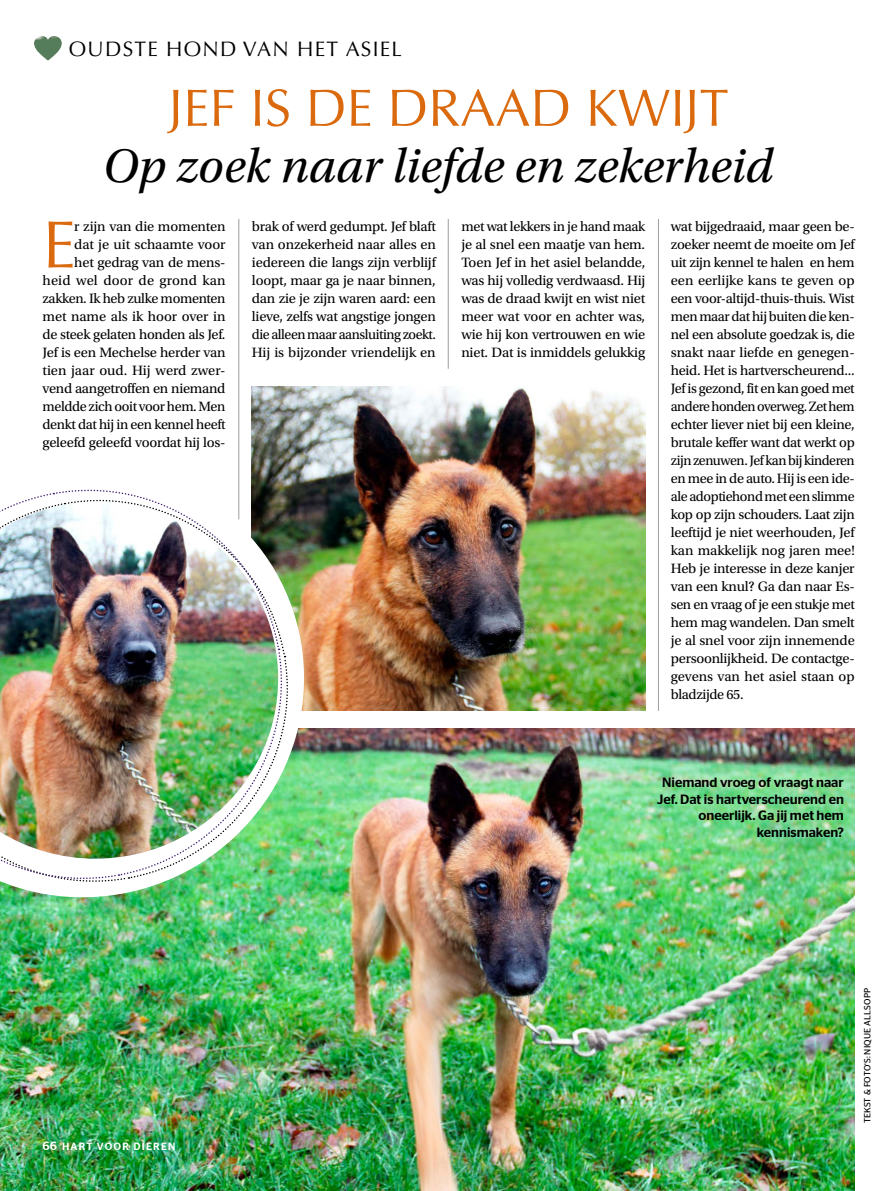
<style>
.page{position:relative;width:893px;height:1191px;background:#fff}
.page>*{position:absolute;margin:0;border:0;box-sizing:border-box;transform-origin:0 0}
.t1{font:66.75px "Optima LT Std";color:#db6a0e}
.t2{font:52.5px "Optima LT Std";color:#db6a0e}
.t3{font:italic 49.5px "Utopia Std";color:#000}
.t4{font:21px "Optima LT Std";letter-spacing:.06em;color:#000}
.t5{font:14.25px/18px "Utopia Std";letter-spacing:-.015em;color:#000;text-align:justify}
.t6{font:500 13.5px/16.5px "Stag Sans";color:#000;text-align:right}
.t7{font:500 10.5px "Stag Sans";letter-spacing:.12em;color:#fff}
.t8{font:9px "Stag Sans";letter-spacing:.02em;color:#000}
.s1{font-size:12px}
</style>
<div class="page">
<img style="left:252px;top:387px;width:393px;height:324px">
<img style="left:0;top:729px;width:855px;height:462px">
<img style="left:0;top:447px;width:321px;height:468px">
<img style="left:0;top:475px;width:301px;height:421px">
<img style="left:0;top:502px;width:279px;height:356px">
<img style="left:37px;top:36px;width:17px;height:4px">
<hr style="left:238px;top:219px;width:1px;height:300px;background:#9c9d9d">
<hr style="left:448px;top:219px;width:1px;height:150px;background:#9c9d9d">
<hr style="left:658px;top:219px;width:1px;height:492px;background:#9c9d9d">
<h3 class="t4" style="left:69px;top:36px;width:335px">OUDSTE HOND VAN HET ASIEL</h3>
<h2 class="t2" style="left:168px;top:77px;width:562px">JEF IS DE DRAAD KWIJT</h2>
<h3 class="t3" style="left:103px;top:139px;width:672px">Op zoek naar liefde en zekerheid</h3>
<p class="t5" style="left:43px;top:218px;width:185px;text-align:right">r zijn van die momenten<br>dat je uit schaamte voor<br>het gedrag van de mens-<br>heid wel door de grond kan zakken. Ik heb zulke momenten met name als ik hoor over in de steek gelaten honden als Jef.<br>Jef is een Mechelse herder van tien jaar oud. Hij werd zwer&shy;vend aangetroffen en niemand meldde zich ooit voor hem. Men denkt dat hij in een kennel heeft geleefd geleefd voordat hij los-</p>
<h1 class="t1" style="left:43px;top:206px;width:35px">E</h1>
<p class="t5" style="left:252px;top:218px;width:185px">brak of werd gedumpt. Jef blaft van onzekerheid naar alles en iedereen die langs zijn verblijf loopt, maar ga je naar binnen, dan zie je zijn waren aard: een lieve, zelfs wat angstige jongen die alleen maar aansluiting zoekt.<br>Hij is bijzonder vriendelijk en</p>
<p class="t5" style="left:461px;top:218px;width:185px">met wat lekkers in je hand maak je al snel een maatje van hem.<br>Toen Jef in het asiel belandde, was hij volledig verdwaasd. Hij was de draad kwijt en wist niet meer wat voor en achter was, wie hij kon vertrouwen en wie niet. Dat is inmiddels gelukkig</p>
<p class="t5" style="left:671px;top:218px;width:185px">wat bijgedraaid, maar geen be&shy;zoeker neemt de moeite om Jef uit zijn kennel te halen en hem een eerlijke kans te geven op een voor-altijd-thuis-thuis. Wist men maar dat hij buiten die ken&shy;nel een absolute goedzak is, die snakt naar liefde en genegen&shy;heid. Het is hartverscheurend...<br>Jef is gezond, fit en kan goed met andere honden overweg. Zet hem echter liever niet bij een kleine, brutale keffer want dat werkt op zijn zenuwen. Jef kan bij kinderen en mee in de auto. Hij is een ide&shy;ale adoptiehond met een slimme kop op zijn schouders. Laat zijn leeftijd je niet weerhouden, Jef kan makkelijk nog jaren mee!<br>Heb je interesse in deze kanjer van een knul? Ga dan naar Es&shy;sen en vraag of je een stukje met hem mag wandelen. Dan smelt je al snel voor zijn innemende persoonlijkheid. De contactge&shy;gevens van het asiel staan op bladzijde 65.</p>
<p class="t6" style="left:657px;top:774px;width:188px">Niemand vroeg of vraagt naar<br>Jef. Dat is hartverscheurend en oneerlijk. Ga jij met hem kennismaken?</p>
<p class="t7" style="left:43px;top:1139px;width:135px"><span class="s1">66</span> HART VOOR DIEREN</p>
<p class="t8" style="left:862px;top:1123px;width:137px;rotate:-90deg">TEKST &amp; FOTO‘S: NIQUE ALLSOPP</p>
</div>
